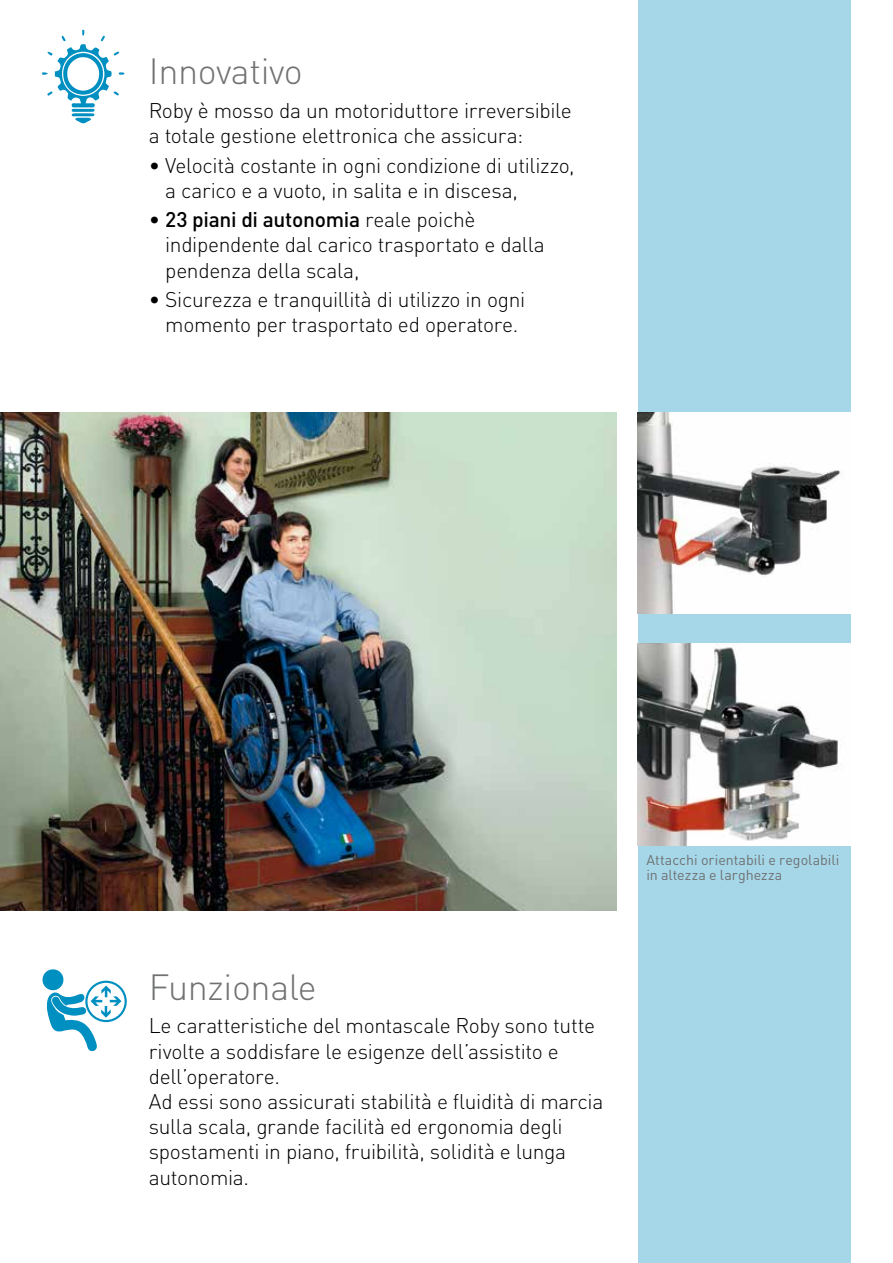
<style>
.page{position:relative;width:893px;height:1263px;background:#fff}
.page>*{position:absolute;margin:0;border:0;box-sizing:border-box;transform-origin:0 0}
.t1{font:300 36px "DIN";letter-spacing:-.01em;color:#707172}
.t2{font:300 21px/25.2px "DIN";letter-spacing:-.015em;color:#000}
.t3{font:14.25px/15px "DIN";color:#707172}
.s1{font-weight:500}
</style>
<div class="page">
<div style="left:638px;top:0;width:212px;height:1263px;background:#a5d7e8"></div>
<div style="left:43px;top:969px;width:20px;height:21px;background:#008fc1;border-radius:50%"></div>
<svg style="left:46px;top:981px;width:81px;height:71px"></svg>
<img style="left:0;top:412px;width:617px;height:498px">
<img style="left:638px;top:412px;width:212px;height:202px">
<img style="left:638px;top:644px;width:212px;height:201px">
<svg style="left:42px;top:29px;width:83px;height:95px"></svg>
<h1 class="t1" style="left:149px;top:49px;width:156px">Innovativo</h1>
<p class="t2" style="left:149px;top:98px;width:425px">Roby è mosso da un motoriduttore irreversibile a totale gestione elettronica che assicura:</p>
<p class="t2" style="left:165px;top:152px;width:411px;text-indent:-16px">• Velocità costante in ogni condizione di utilizzo, a carico e a vuoto, in salita e in discesa,</p>
<p class="t2" style="left:165px;top:207px;width:381px;text-indent:-16px">• <span class="s1">23 piani di autonomia</span> reale poichè indipendente dal carico trasportato e dalla pendenza della scala,</p>
<p class="t2" style="left:149px;top:287px;width:378px;text-align:center">• Sicurezza e tranquillità di utilizzo in ogni momento per trasportato ed operatore.</p>
<h1 class="t1" style="left:149px;top:964px;width:169px">Funzionale</h1>
<p class="t2" style="left:149px;top:1013px;width:456px">Le caratteristiche del montascale Roby sono tutte rivolte a soddisfare le esigenze dell’assistito e dell’operatore.<br>Ad essi sono assicurati stabilità e fluidità di marcia sulla scala, grande facilità ed ergonomia degli spostamenti in piano, fruibilità, solidità e lunga autonomia.</p>
<p class="t3" style="left:646px;top:852px;width:194px">Attacchi orientabili e regolabili in altezza e larghezza</p>
</div>
